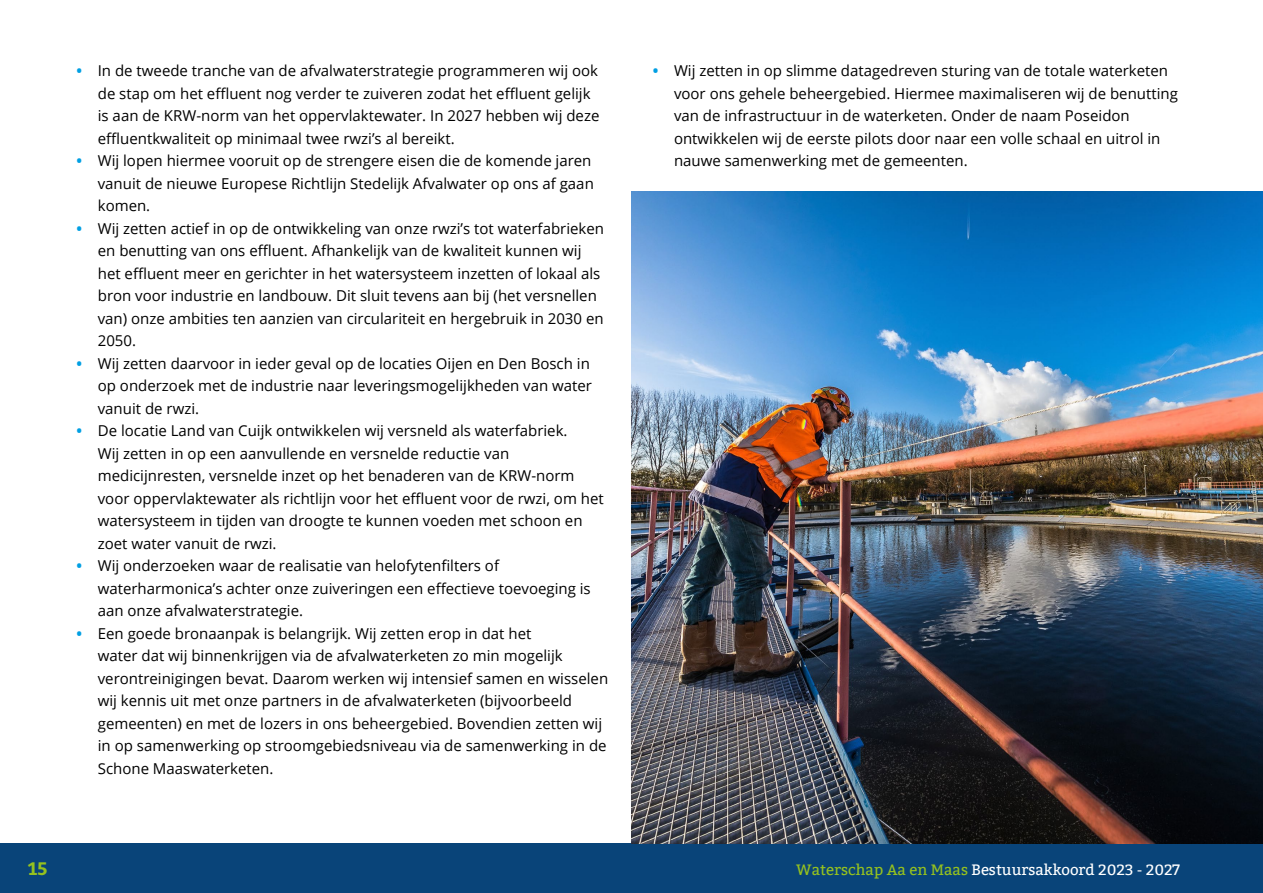
<style>
.page{position:relative;width:1263px;height:893px;background:#fff}
.page>*{position:absolute;margin:0;border:0;box-sizing:border-box;transform-origin:0 0}
.t1{font:700 18px "Bitter";color:#95c11f}
.t2{font:15px/22.5px "Open Sans";color:#000}
.t3{font:15px "Bitter";color:#fff}
.s1{font-weight:700;color:#009fe3}
.s2{color:#95c11f}
</style>
<div class="page">
<div style="left:0;top:843px;width:1263px;height:50px;background:#094479"></div>
<img style="left:631px;top:191px;width:632px;height:652px">
<p class="t2" style="left:98px;top:59px;width:503px;text-indent:-21px"><span class="s1">•</span> In de tweede tranche van de afvalwaterstrategie programmeren wij ook de stap om het effluent nog verder te zuiveren zodat het effluent gelijk is aan de KRW-norm van het oppervlaktewater. In 2027 hebben wij deze effluentkwaliteit op minimaal twee rwzi’s al bereikt.</p>
<p class="t2" style="left:98px;top:149px;width:498px;text-indent:-21px"><span class="s1">•</span> Wij lopen hiermee vooruit op de strengere eisen die de komende jaren vanuit de nieuwe Europese Richtlijn Stedelijk Afvalwater op ons af gaan komen.</p>
<p class="t2" style="left:98px;top:216px;width:508px;text-indent:-21px"><span class="s1">•</span> Wij zetten actief in op de ontwikkeling van onze rwzi’s tot waterfabrieken en benutting van ons effluent. Afhankelijk van de kwaliteit kunnen wij het effluent meer en gerichter in het watersysteem inzetten of lokaal als bron voor industrie en landbouw. Dit sluit tevens aan bij (het versnellen van) onze ambities ten aanzien van circulariteit en hergebruik in 2030 en 2050.</p>
<p class="t2" style="left:98px;top:351px;width:496px;text-indent:-21px"><span class="s1">•</span> Wij zetten daarvoor in ieder geval op de locaties Oijen en Den Bosch in op onderzoek met de industrie naar leveringsmogelijkheden van water vanuit de rwzi.</p>
<p class="t2" style="left:98px;top:419px;width:507px;text-indent:-21px"><span class="s1">•</span> De locatie Land van Cuijk ontwikkelen wij versneld als waterfabriek.<br>Wij zetten in op een aanvullende en versnelde reductie van medicijnresten, versnelde inzet op het benaderen van de KRW-norm voor oppervlaktewater als richtlijn voor het effluent voor de rwzi, om het watersysteem in tijden van droogte te kunnen voeden met schoon en zoet water vanuit de rwzi.</p>
<p class="t2" style="left:98px;top:554px;width:494px;text-indent:-21px"><span class="s1">•</span> Wij onderzoeken waar de realisatie van helofytenfilters of waterharmonica’s achter onze zuiveringen een effectieve toevoeging is aan onze afvalwaterstrategie.</p>
<p class="t2" style="left:98px;top:621px;width:512px;text-indent:-21px"><span class="s1">•</span> Een goede bronaanpak is belangrijk. Wij zetten erop in dat het<br>water dat wij binnenkrijgen via de afvalwaterketen zo min mogelijk verontreinigingen bevat. Daarom werken wij intensief samen en wisselen wij kennis uit met onze partners in de afvalwaterketen (bijvoorbeeld gemeenten) en met de lozers in ons beheergebied. Bovendien zetten wij in op samenwerking op stroomgebiedsniveau via de samenwerking in de Schone Maaswaterketen.</p>
<p class="t2" style="left:674px;top:59px;width:505px;text-indent:-21px"><span class="s1">•</span> Wij zetten in op slimme datagedreven sturing van de totale waterketen voor ons gehele beheergebied. Hiermee maximaliseren wij de benutting van de infrastructuur in de waterketen. Onder de naam Poseidon ontwikkelen wij de eerste pilots door naar een volle schaal en uitrol in nauwe samenwerking met de gemeenten.</p>
<p class="t1" style="left:28px;top:857px;width:21px">15</p>
<p class="t3" style="left:796px;top:861px;width:385px"><span class="s2">Waterschap Aa en Maas</span> Bestuursakkoord 2023 - 2027</p>
</div>
